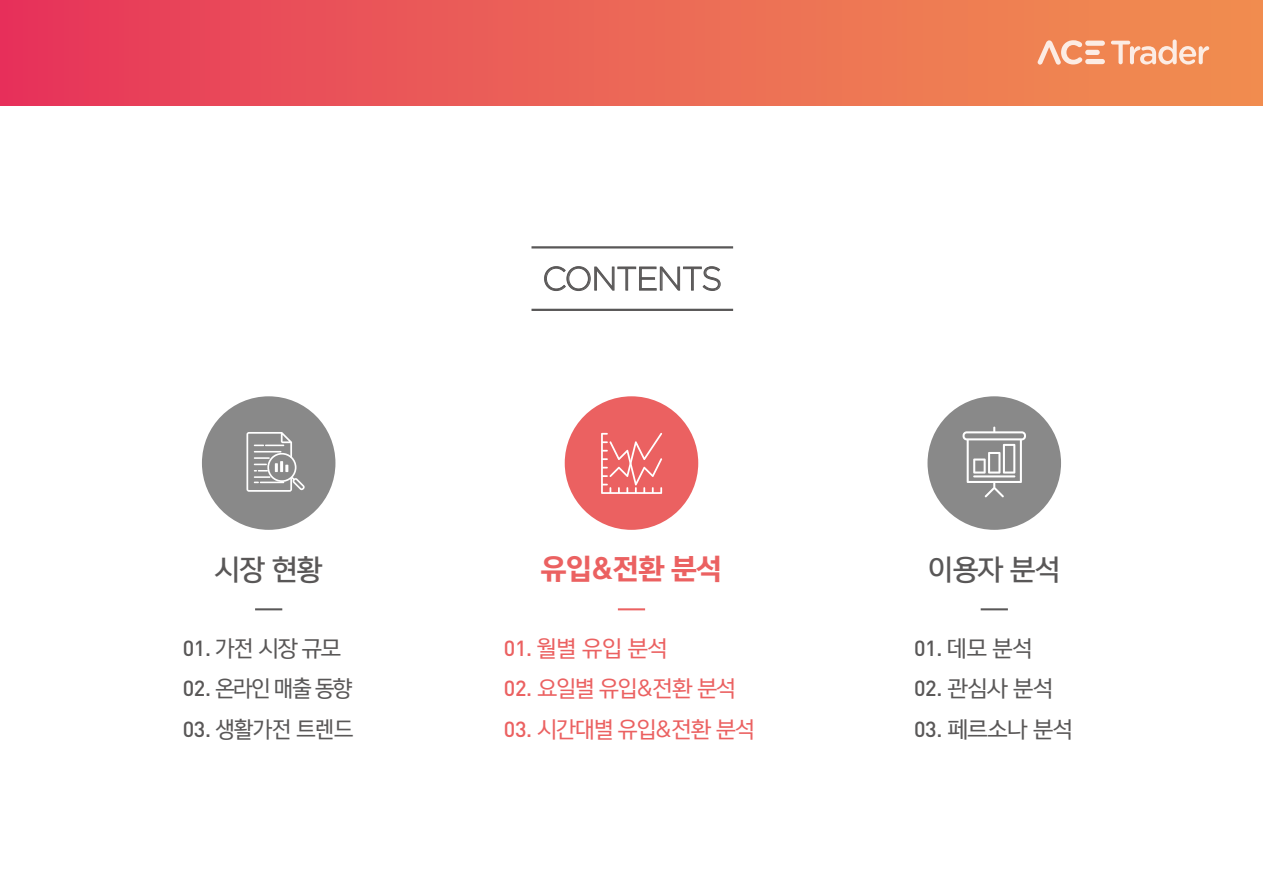
<style>
.page{position:relative;width:1263px;height:893px;background:#fff}
.page>*{position:absolute;margin:0;border:0;box-sizing:border-box;transform-origin:0 0}
.t1{font:300 33px "Gotham";letter-spacing:-.04em;color:#595757}
.t2{font:27px "Yoon Gothic Pro 760";letter-spacing:-.02em;color:#595757}
.t3{font:27px "Yoon Gothic Pro 780";color:#eb6161}
.t4{font:21.6px "Yoon Gothic Pro 750";letter-spacing:-.05em;color:#eb6161}
.t5{font:21.6px "Yoon Gothic Pro 750";letter-spacing:-.02em;color:#595757;scale:.95 1}
.t6{font:21.6px "Yoon Gothic Pro 750";letter-spacing:-.02em;color:#595757}
.s1{font-family:"DIN Pro";font-weight:500}
</style>
<div class="page">
<div style="left:0;top:0;width:1263px;height:105px;background:linear-gradient(to right,#e7385b,#f19350)"></div>
<svg style="left:1111px;top:40px;width:98px;height:25px;background:#f4ad87"></svg>
<div style="left:1085px;top:50px;width:15px;height:5px;background:#fcece4;border-radius:3px"></div>
<div style="left:1085px;top:41px;width:20px;height:5px;background:#fcece4;border-radius:3px"></div>
<div style="left:1085px;top:59px;width:20px;height:5px;background:#fcece4;border-radius:3px"></div>
<svg style="left:1037px;top:40px;width:45px;height:25px"></svg>
<svg style="left:544px;top:266px;width:176px;height:25px"></svg>
<hr style="left:531px;top:309px;width:202px;height:2px;background:#595757">
<hr style="left:531px;top:246px;width:202px;height:2px;background:#595757">
<div style="left:927px;top:396px;width:134px;height:134px;background:#898989;border-radius:50%"></div>
<svg style="left:962px;top:427px;width:64px;height:70px"></svg>
<hr style="left:973px;top:475px;width:42px;height:2px;background:#fff">
<hr style="left:981px;top:608px;width:27px;height:2px;background:#595757">
<hr style="left:255px;top:608px;width:27px;height:2px;background:#595757">
<div style="left:202px;top:396px;width:133px;height:134px;background:#898989;border-radius:50%"></div>
<svg style="left:246px;top:432px;width:59px;height:60px"></svg>
<div style="left:565px;top:396px;width:133px;height:134px;background:#eb6161;border-radius:50%"></div>
<hr style="left:618px;top:608px;width:27px;height:2px;background:#eb6161">
<svg style="left:601px;top:433px;width:61px;height:61px"></svg>
<h1 class="t1" style="left:542px;top:258px;width:182px">CONTENTS</h1>
<p class="t2" style="left:215px;top:551px;width:109px">시장 현황</p>
<p class="t3" style="left:540px;top:549px;width:184px">유입&amp;전환 분석</p>
<p class="t2" style="left:928px;top:551px;width:134px">이용자 분석</p>
<p class="t5" style="left:183px;top:634px;width:168px"><span class="s1">01.</span> 가전 시장 규모</p>
<p class="t5" style="left:183px;top:674px;width:180px"><span class="s1">02.</span> 온라인 매출 동향</p>
<p class="t5" style="left:183px;top:715px;width:181px"><span class="s1">03.</span> 생활가전 트렌드</p>
<p class="t4" style="left:504px;top:634px;width:166px"><span class="s1">01.</span> 월별 유입 분석</p>
<p class="t4" style="left:504px;top:674px;width:234px"><span class="s1">02.</span> 요일별 유입&amp;전환 분석</p>
<p class="t4" style="left:504px;top:715px;width:253px"><span class="s1">03.</span> 시간대별 유입&amp;전환 분석</p>
<p class="t6" style="left:914px;top:634px;width:120px"><span class="s1">01.</span> 데모 분석</p>
<p class="t6" style="left:914px;top:674px;width:141px"><span class="s1">02.</span> 관심사 분석</p>
<p class="t6" style="left:914px;top:715px;width:161px"><span class="s1">03.</span> 페르소나 분석</p>
</div>
